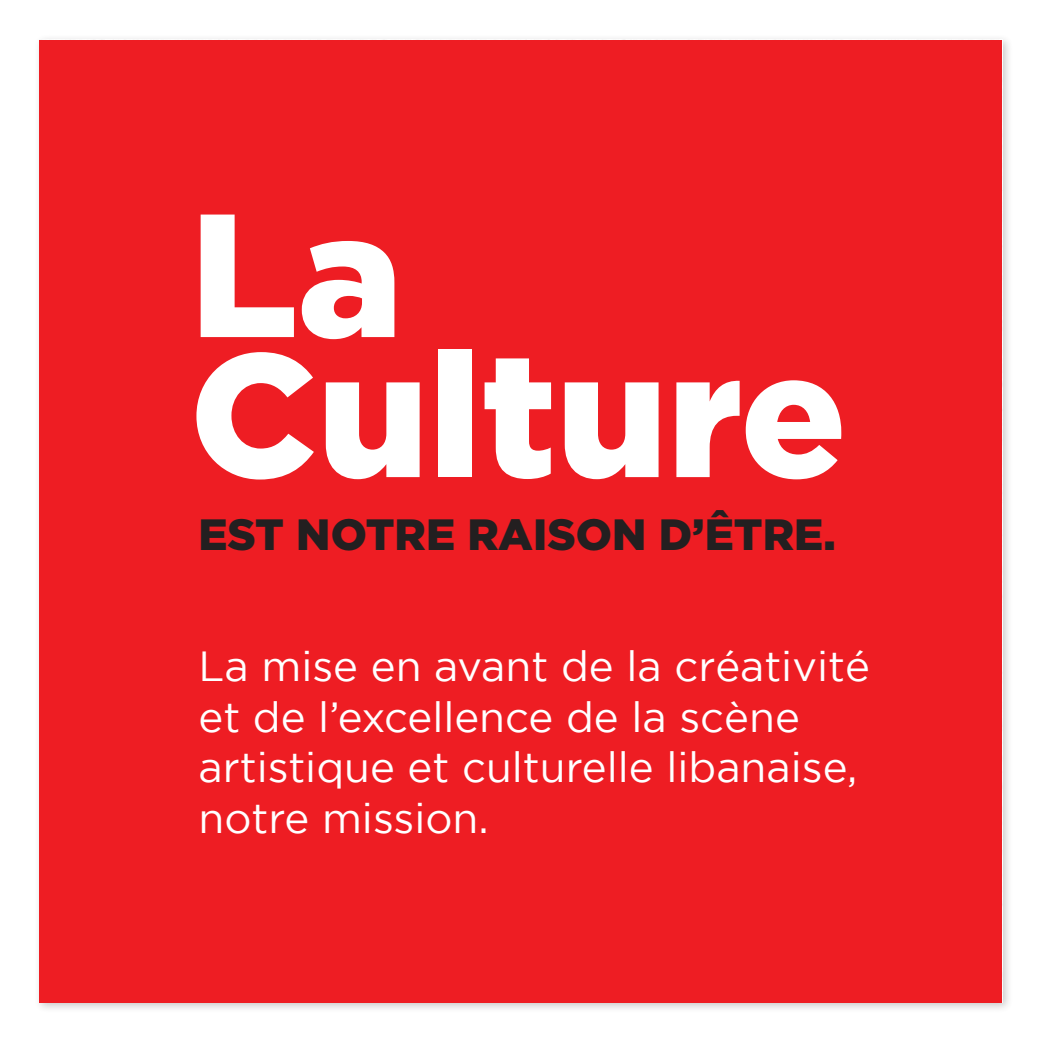
<style>
.page{position:relative;width:1042px;height:1042px;background:#fff}
.page>*{position:absolute;margin:0;border:0;box-sizing:border-box;transform-origin:0 0}
.t1{font:900 175px/140px "Gotham";color:#fff}
.t2{font:900 43.75px "Gotham";color:#231f20}
.t3{font:42px/50.4px "Gotham";color:#fff}
</style>
<div class="page">
<div style="left:34px;top:34px;width:979px;height:979px;background:#231f20;opacity:.25"></div>
<div style="left:40px;top:40px;width:962px;height:962px;background:#ee1d23"></div>
<p class="t1" style="left:190px;top:201px;width:658px">La<br>Culture</p>
<p class="t2" style="left:198px;top:509px;width:639px">EST NOTRE RAISON D’ÊTRE.</p>
<p class="t3" style="left:198px;top:641px;width:673px">La mise en avant de la créativité et de l’excellence de la scène artistique et culturelle libanaise, notre mission.</p>
</div>
